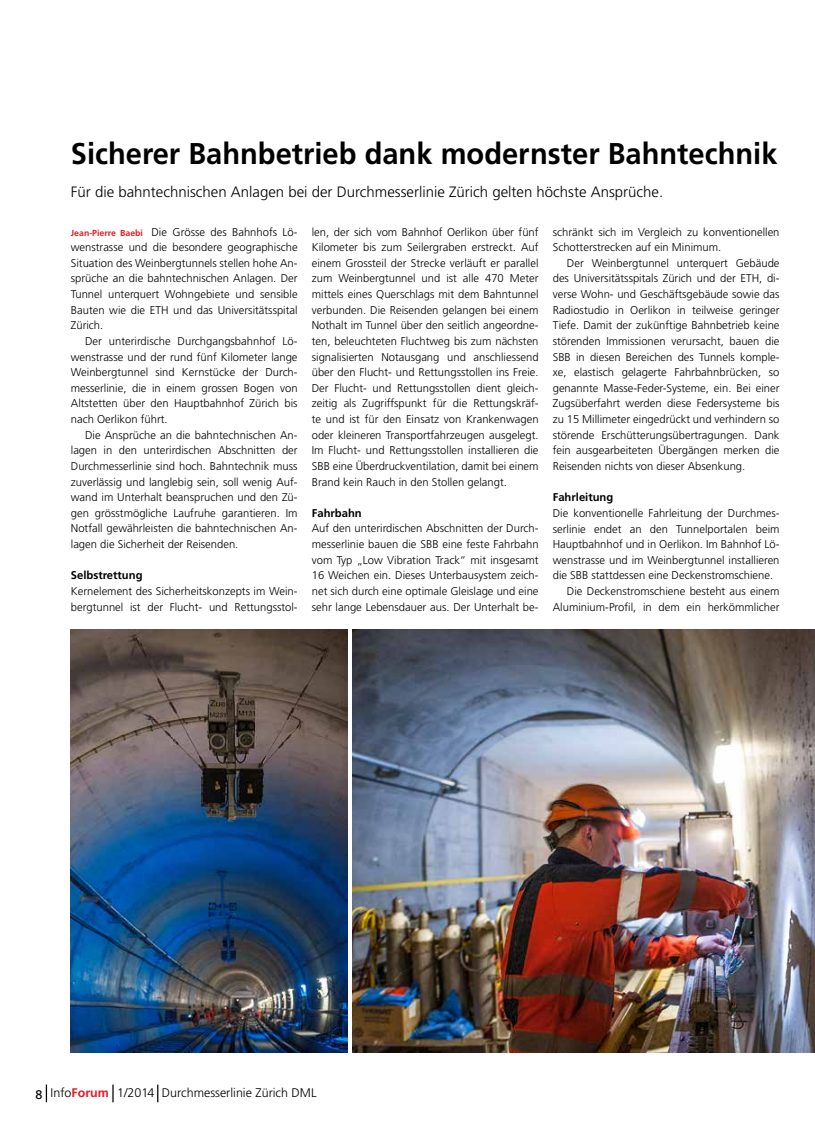
<style>
.page{position:relative;width:815px;height:1134px;background:#fff}
.page>*{position:absolute;margin:0;border:0;box-sizing:border-box;transform-origin:0 0}
.t1{font:700 30px "Frutiger";color:#000}
.t2{font:300 15px "Frutiger";color:#000}
.t3{font:300 12.5px "Frutiger";color:#000}
.t4{font:300 11.25px/15.6px "Frutiger";color:#000;text-align:justify}
.t5{font:700 11.25px "Frutiger";color:#000}
.s1{font-weight:700;font-size:8.75px;color:#e31b23}
.s2{font-weight:400}
.s3{font-weight:700;color:#e31b23}
</style>
<div class="page">
<svg style="left:46px;top:1084px;width:1px;height:18px"></svg>
<svg style="left:112px;top:1084px;width:2px;height:18px"></svg>
<svg style="left:157px;top:1084px;width:1px;height:18px"></svg>
<img style="left:352px;top:629px;width:463px;height:423px">
<img style="left:71px;top:629px;width:277px;height:423px">
<h1 class="t1" style="left:71px;top:136px;width:708px">Sicherer Bahnbetrieb dank modernster Bahntechnik</h1>
<h2 class="t2" style="left:71px;top:183px;width:594px">Für die bahntechnischen Anlagen bei der Durchmesserlinie Zürich gelten höchste Ansprüche.</h2>
<p class="t4" style="left:71px;top:224px;width:228px"><span class="s1">Jean-Pierre Baebi</span> Die Grösse des Bahnhofs Lö&shy;wenstrasse und die besondere geographische Situation des Weinbergtunnels stellen hohe An&shy;sprüche an die bahntechnischen Anlagen. Der Tunnel unterquert Wohngebiete und sensible Bauten wie die ETH und das Universitätsspital Zürich.</p>
<p class="t4" style="left:71px;top:333px;width:228px;text-indent:14px">Der unterirdische Durchgangsbahnhof Lö&shy;wenstrasse und der rund fünf Kilometer lange Weinbergtunnel sind Kernstücke der Durch&shy;messerlinie, die in einem grossen Bogen von Altstetten über den Hauptbahnhof Zürich bis nach Oerlikon führt.</p>
<p class="t4" style="left:71px;top:427px;width:228px;text-indent:14px">Die Ansprüche an die bahntechnischen An&shy;lagen in den unterirdischen Abschnitten der Durchmesserlinie sind hoch. Bahntechnik muss zuverlässig und langlebig sein, soll wenig Auf&shy;wand im Unterhalt beanspruchen und den Zü&shy;gen grösstmögliche Laufruhe garantieren. Im Notfall gewährleisten die bahntechnischen An&shy;lagen die Sicherheit der Reisenden.</p>
<p class="t5" style="left:71px;top:569px;width:73px">Selbstrettung</p>
<p class="t4" style="left:71px;top:583px;width:228px">Kernelement des Sicherheitskonzepts im Wein&shy;bergtunnel ist der Flucht- und Rettungsstol-</p>
<p class="t4" style="left:312px;top:224px;width:228px">len, der sich vom Bahnhof Oerlikon über fünf Kilometer bis zum Seilergraben erstreckt. Auf einem Grossteil der Strecke verläuft er parallel zum Weinbergtunnel und ist alle 470 Meter mittels eines Querschlags mit dem Bahntunnel verbunden. Die Reisenden gelangen bei einem Nothalt im Tunnel über den seitlich angeordne&shy;ten, beleuchteten Fluchtweg bis zum nächsten signalisierten Notausgang und anschliessend über den Flucht- und Rettungsstollen ins Freie.<br>Der Flucht- und Rettungsstollen dient gleich&shy;zeitig als Zugriffspunkt für die Rettungskräf&shy;te und ist für den Einsatz von Krankenwagen oder kleineren Transportfahrzeugen ausgelegt.<br>Im Flucht- und Rettungsstollen installieren die SBB eine Überdruckventilation, damit bei einem Brand kein Rauch in den Stollen gelangt.</p>
<p class="t5" style="left:312px;top:506px;width:52px">Fahrbahn</p>
<p class="t4" style="left:312px;top:521px;width:228px">Auf den unterirdischen Abschnitten der Durch&shy;messerlinie bauen die SBB eine feste Fahrbahn vom Typ „Low Vibration Track“ mit insgesamt 16 Weichen ein. Dieses Unterbausystem zeich&shy;net sich durch eine optimale Gleislage und eine sehr lange Lebensdauer aus. Der Unterhalt be-</p>
<p class="t4" style="left:553px;top:224px;width:228px">schränkt sich im Vergleich zu konventionellen<br>Schotterstrecken auf ein Minimum.</p>
<p class="t4" style="left:553px;top:255px;width:228px;text-indent:14px">Der Weinbergtunnel unterquert Gebäude des Universitätsspitals Zürich und der ETH, di&shy;verse Wohn- und Geschäftsgebäude sowie das Radiostudio in Oerlikon in teilweise geringer Tiefe. Damit der zukünftige Bahnbetrieb keine störenden Immissionen verursacht, bauen die SBB in diesen Bereichen des Tunnels komple&shy;xe, elastisch gelagerte Fahrbahnbrücken, so genannte Masse-Feder-Systeme, ein. Bei einer Zugsüberfahrt werden diese Federsysteme bis zu 15 Millimeter eingedrückt und verhindern so störende Erschütterungsübertragungen. Dank fein ausgearbeiteten Übergängen merken die Reisenden nichts von dieser Absenkung.</p>
<p class="t5" style="left:553px;top:491px;width:62px">Fahrleitung</p>
<p class="t4" style="left:553px;top:505px;width:228px">Die konventionelle Fahrleitung der Durchmes-</p>
<p class="t4" style="left:553px;top:521px;width:228px">serlinie endet an den Tunnelportalen beim</p>
<p class="t4" style="left:553px;top:537px;width:228px">Hauptbahnhof und in Oerlikon. Im Bahnhof Lö-</p>
<p class="t4" style="left:553px;top:552px;width:228px">wenstrasse und im Weinbergtunnel installieren</p>
<p class="t4" style="left:553px;top:568px;width:222px">die SBB stattdessen eine Deckenstromschiene.</p>
<p class="t4" style="left:567px;top:583px;width:214px">Die Deckenstromschiene besteht aus einem</p>
<p class="t4" style="left:553px;top:599px;width:228px">Aluminium-Profil, in dem ein herkömmlicher</p>
<p class="t3" style="left:35px;top:1086px;width:283px"><span class="s2">8</span> Info<span class="s3">Forum</span> 1/2014 Durchmesserlinie Zürich DML</p>
</div>
